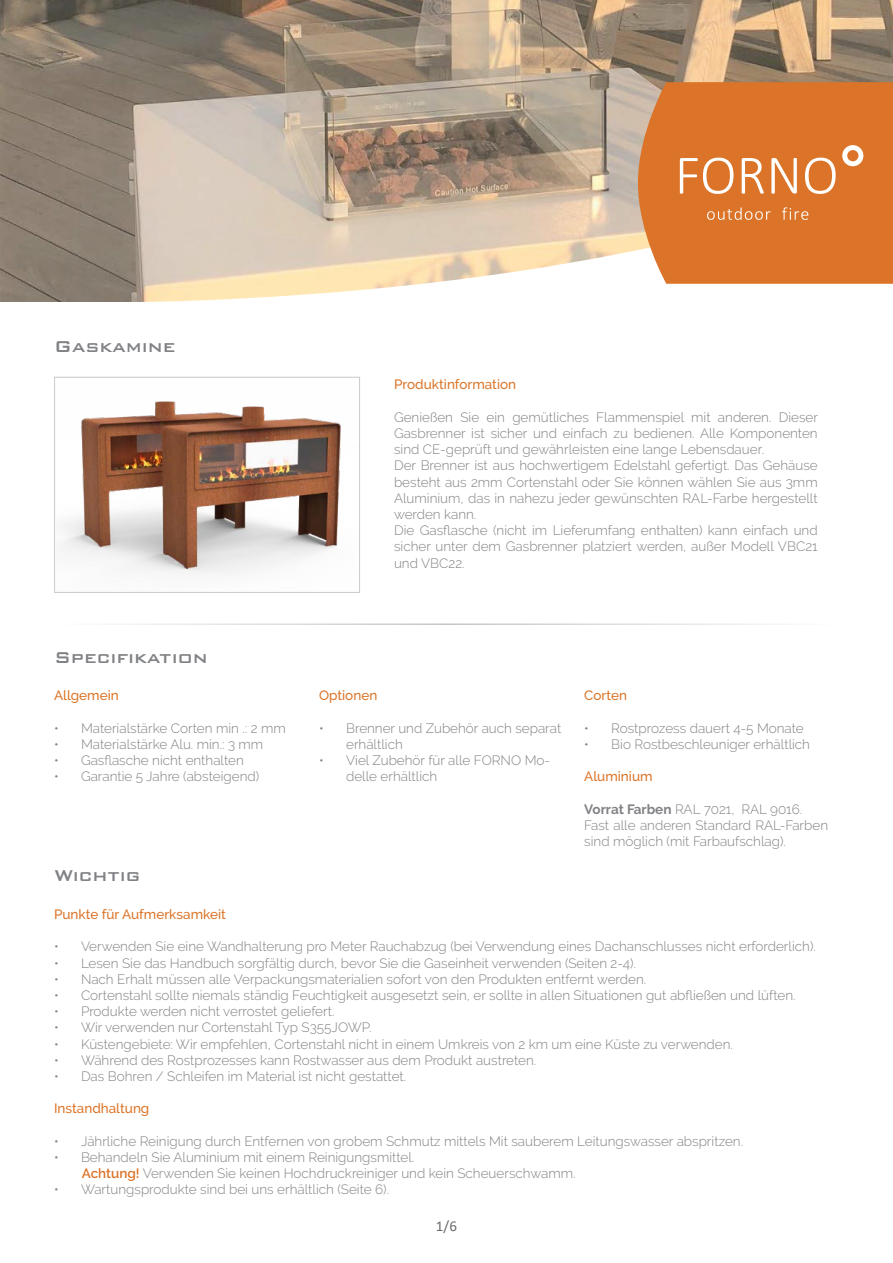
<style>
.page{position:relative;width:893px;height:1263px;background:#fff}
.page>*{position:absolute;margin:0;border:0;box-sizing:border-box;transform-origin:0 0}
.t1{font:500 21px "Bank Gothic BT";color:#808285}
.t2{font:15px "Calibri";color:#6c6d70}
.Poly_groot{font:300 13.5px/16.2px "Raleway";color:#808285;text-align:justify}
.t3{font:500 13.5px "Raleway";color:#db7428}
.s1{font-weight:700}
.s2{font-weight:600;color:#db7428}
</style>
<div class="page">
<img style="left:0;top:0;width:893px;height:301px">
<svg style="left:128px;top:158px;width:765px;height:219px"></svg>
<div style="left:638px;top:82px;width:255px;height:202px;background:#db7428"></div>
<img style="left:61px;top:401px;width:280px;height:173px">
<div style="left:54px;top:377px;width:306px;height:216px;border:1px solid #c9cacc"></div>
<svg style="left:771px;top:158px;width:26px;height:36px"></svg>
<svg style="left:805px;top:157px;width:31px;height:37px"></svg>
<svg style="left:742px;top:158px;width:22px;height:36px"></svg>
<svg style="left:842px;top:145px;width:21px;height:21px"></svg>
<svg style="left:680px;top:157px;width:54px;height:37px"></svg>
<svg style="left:707px;top:207px;width:64px;height:13px"></svg>
<svg style="left:782px;top:207px;width:26px;height:13px"></svg>
<hr style="left:54px;top:623px;width:785px;height:2px;background:#c5c6c8">
<p class="t1" style="left:54px;top:335px;width:123px">Gaskamine</p>
<p class="t1" style="left:54px;top:645px;width:155px">Specifikation</p>
<p class="t3" style="left:54px;top:688px;width:66px">Allgemein</p>
<p class="Poly_groot" style="left:54px;top:720px;width:233px">• Materialstärke Corten min .: 2 mm</p>
<p class="Poly_groot" style="left:54px;top:736px;width:211px">• Materialstärke Alu. min.: 3 mm</p>
<p class="Poly_groot" style="left:54px;top:752px;width:191px">• Gasflasche nicht enthalten</p>
<p class="Poly_groot" style="left:54px;top:768px;width:207px">• Garantie 5 Jahre (absteigend)</p>
<p class="t1" style="left:54px;top:864px;width:88px">Wichtig</p>
<p class="t3" style="left:394px;top:377px;width:124px">Produktinformation</p>
<p class="Poly_groot" style="left:394px;top:409px;width:425px">Genießen Sie ein gemütliches Flammenspiel mit anderen. Dieser Gasbrenner ist sicher und einfach zu bedienen. Alle Komponenten sind CE-geprüft und gewährleisten eine lange Lebensdauer.</p>
<p class="Poly_groot" style="left:394px;top:458px;width:425px">Der Brenner ist aus hochwertigem Edelstahl gefertigt. Das Gehäuse besteht aus 2mm Cortenstahl oder Sie können wählen Sie aus 3mm Aluminium, das in nahezu jeder gewünschten RAL-Farbe hergestellt werden kann.</p>
<p class="Poly_groot" style="left:394px;top:522px;width:425px">Die Gasflasche (nicht im Lieferumfang enthalten) kann einfach und sicher unter dem Gasbrenner platziert werden, außer Modell VBC21 und VBC22.</p>
<p class="t3" style="left:319px;top:688px;width:60px">Optionen</p>
<p class="Poly_groot" style="left:346px;top:720px;width:217px;text-indent:-27px">• Brenner und Zubehör auch separat erhältlich</p>
<p class="Poly_groot" style="left:346px;top:752px;width:206px;text-indent:-27px">• Viel Zubehör für alle FORNO Mo&shy;delle erhältlich</p>
<p class="t3" style="left:584px;top:688px;width:44px">Corten</p>
<p class="Poly_groot" style="left:584px;top:720px;width:221px">• Rostprozess dauert 4-5 Monate</p>
<p class="Poly_groot" style="left:584px;top:736px;width:227px">• Bio Rostbeschleuniger erhältlich</p>
<p class="t3" style="left:584px;top:769px;width:70px">Aluminium</p>
<p class="Poly_groot" style="left:584px;top:801px;width:220px"><span class="s1">Vorrat Farben</span> RAL 7021, RAL 9016.</p>
<p class="Poly_groot" style="left:584px;top:817px;width:245px">Fast alle anderen Standard RAL-Farben sind möglich (mit Farbaufschlag).</p>
<p class="t3" style="left:54px;top:906px;width:173px">Punkte für Aufmerksamkeit</p>
<p class="Poly_groot" style="left:54px;top:938px;width:763px">• Verwenden Sie eine Wandhalterung pro Meter Rauchabzug (bei Verwendung eines Dachanschlusses nicht erforderlich).</p>
<p class="Poly_groot" style="left:54px;top:954px;width:583px">• Lesen Sie das Handbuch sorgfältig durch, bevor Sie die Gaseinheit verwenden (Seiten 2-4).</p>
<p class="Poly_groot" style="left:54px;top:971px;width:594px">• Nach Erhalt müssen alle Verpackungsmaterialien sofort von den Produkten entfernt werden.</p>
<p class="Poly_groot" style="left:54px;top:987px;width:743px">• Cortenstahl sollte niemals ständig Feuchtigkeit ausgesetzt sein, er sollte in allen Situationen gut abfließen und lüften.</p>
<p class="Poly_groot" style="left:54px;top:1003px;width:282px">• Produkte werden nicht verrostet geliefert.</p>
<p class="Poly_groot" style="left:54px;top:1019px;width:319px">• Wir verwenden nur Cortenstahl Typ S355JOWP.</p>
<p class="Poly_groot" style="left:54px;top:1035px;width:680px">• Küstengebiete: Wir empfehlen, Cortenstahl nicht in einem Umkreis von 2 km um eine Küste zu verwenden.</p>
<p class="Poly_groot" style="left:54px;top:1052px;width:484px">• Während des Rostprozesses kann Rostwasser aus dem Produkt austreten.</p>
<p class="Poly_groot" style="left:54px;top:1068px;width:354px">• Das Bohren / Schleifen im Material ist nicht gestattet.</p>
<p class="t3" style="left:54px;top:1101px;width:97px">Instandhaltung</p>
<p class="Poly_groot" style="left:54px;top:1133px;width:691px">• Jährliche Reinigung durch Entfernen von grobem Schmutz mittels Mit sauberem Leitungswasser abspritzen.</p>
<p class="Poly_groot" style="left:54px;top:1149px;width:362px">• Behandeln Sie Aluminium mit einem Reinigungsmittel.</p>
<p class="Poly_groot" style="left:82px;top:1165px;width:495px"><span class="s2">Achtung!</span> Verwenden Sie keinen Hochdruckreiniger und kein Scheuerschwamm.</p>
<p class="Poly_groot" style="left:54px;top:1181px;width:337px">• Wartungsprodukte sind bei uns erhältlich (Seite 6).</p>
<p class="t2" style="left:436px;top:1216px;width:22px">1/6</p>
</div>
